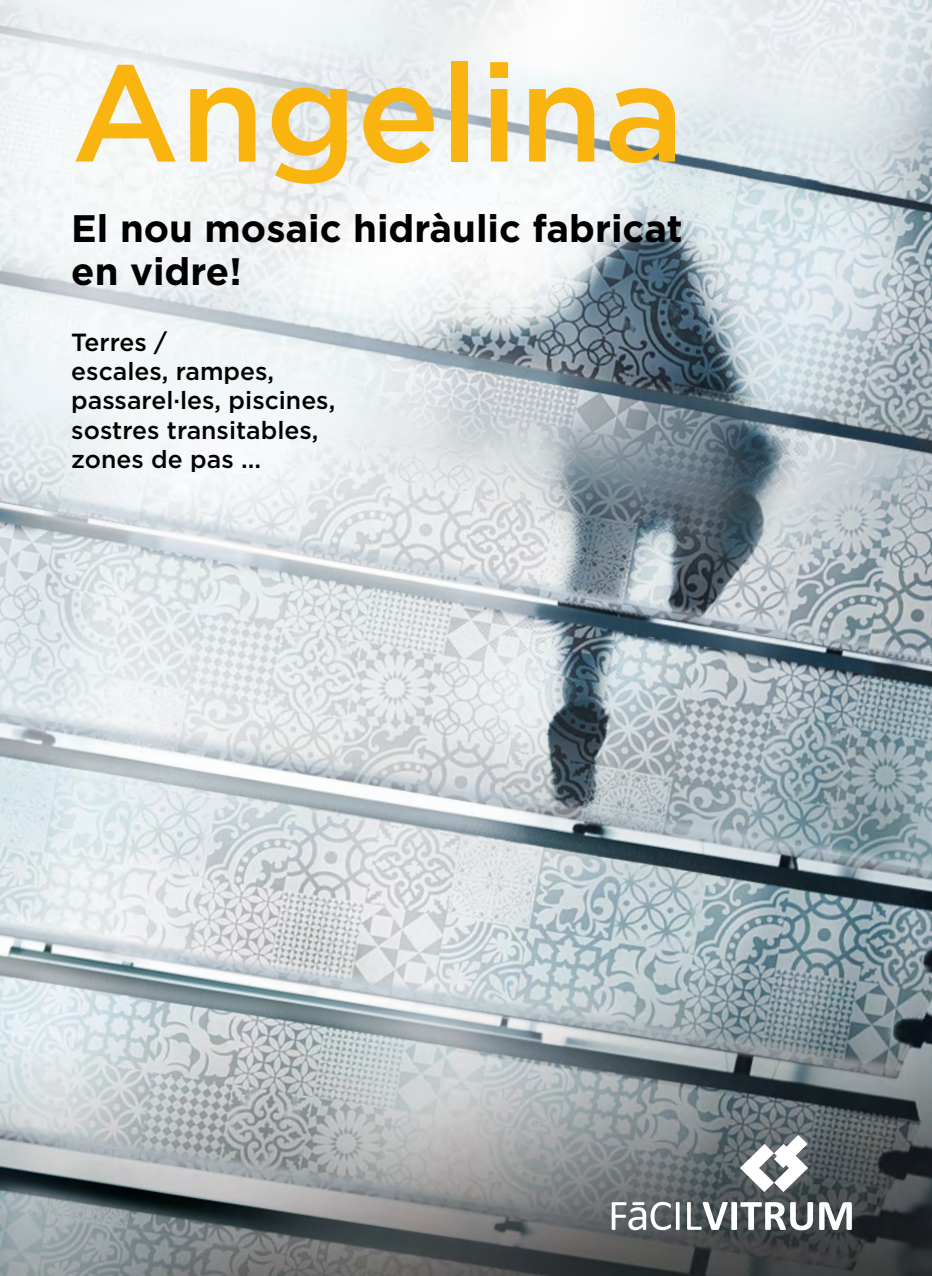
<style>
.page{position:relative;width:932px;height:1276px;background:#fff}
.page>*{position:absolute;margin:0;border:0;box-sizing:border-box;transform-origin:0 0}
.t1{font:500 137.25px "Gotham";color:#f9b410}
.t2{font:700 38.25px/42.8px "Gotham";color:#000}
.t3{font:500 24.75px/29.2px "Gotham";color:#000}
</style>
<div class="page">
<img style="left:0;top:0;width:931px;height:1276px">
<svg style="left:686px;top:1202px;width:126px;height:28px"></svg>
<svg style="left:818px;top:1202px;width:33px;height:28px"></svg>
<svg style="left:611px;top:1201px;width:68px;height:29px"></svg>
<svg style="left:739px;top:1134px;width:68px;height:58px"></svg>
<h1 class="t1" style="left:71px;top:23px;width:614px">Angelina</h1>
<h2 class="t2" style="left:71px;top:207px;width:612px">El nou mosaic hidràulic fabricat en vidre!</h2>
<p class="t3" style="left:71px;top:327px;width:265px">Terres /<br>escales, rampes, passarel·les, piscines, sostres transitables, zones de pas ...</p>
</div>
